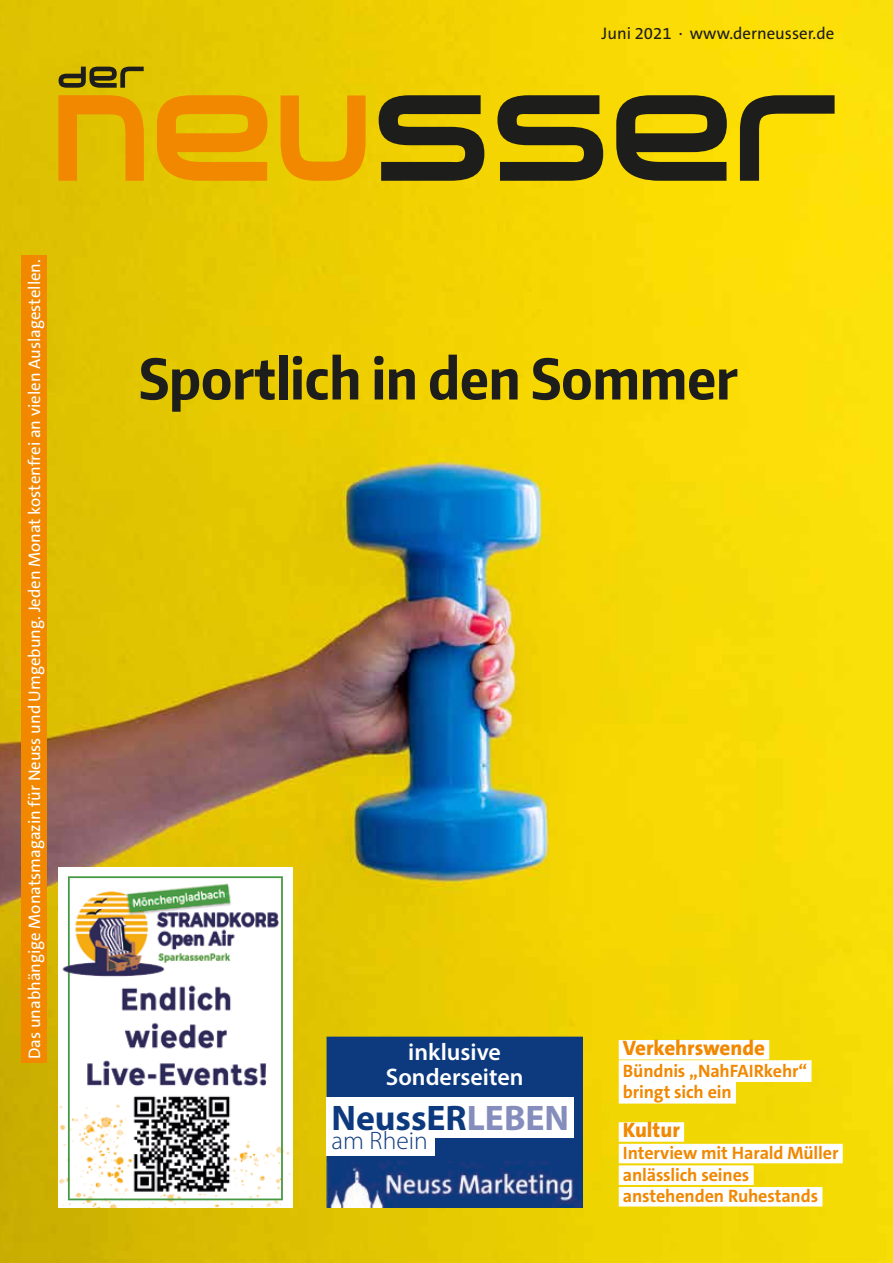
<style>
.page{position:relative;width:893px;height:1263px;background:#fff}
.page>*{position:absolute;margin:0;border:0;box-sizing:border-box;transform-origin:0 0}
.t1{font:700 55.5px "Encode Sans Condensed";color:#1d1d1b}
.t2{font:700 35.7px "Myriad Pro";color:#0d3a7f}
.t3{font:300 25.2px "Myriad Pro";color:#0d3a7f}
.t4{font:600 24px/25.5px "Myriad Pro";color:#fff;text-align:center}
.t5{font:800 21px "The Sans C5";color:#f18800}
.t6{font:700 18px/21.6px "The Sans C5";letter-spacing:-.01em;color:#f18800}
.t7{font:16.8px "The Sans C5";color:#fff}
.t8{font:16.8px "The Sans C5";color:#1d1d1b}
.s1{color:#858dbc}
</style>
<div class="page">
<img style="left:0;top:0;width:893px;height:1263px">
<div style="left:619px;top:1040px;width:150px;height:19px;background:#fff"></div>
<div style="left:619px;top:1060px;width:192px;height:22px;background:#fff"></div>
<div style="left:619px;top:1082px;width:117px;height:21px;background:#fff"></div>
<div style="left:619px;top:1122px;width:65px;height:20px;background:#fff"></div>
<div style="left:619px;top:1144px;width:224px;height:19px;background:#fff"></div>
<div style="left:619px;top:1165px;width:135px;height:20px;background:#fff"></div>
<div style="left:619px;top:1187px;width:203px;height:19px;background:#fff"></div>
<div style="left:21px;top:255px;width:26px;height:808px;background:#f18800"></div>
<svg style="left:379px;top:95px;width:105px;height:86px;background:#675b11"></svg>
<svg style="left:740px;top:95px;width:95px;height:86px;background:#af9b0c"></svg>
<svg style="left:58px;top:95px;width:86px;height:86px;background:#e8a300"></svg>
<svg style="left:157px;top:95px;width:110px;height:86px;background:#ec9c00"></svg>
<svg style="left:281px;top:95px;width:85px;height:86px;background:#eca900"></svg>
<svg style="left:497px;top:95px;width:106px;height:86px;background:#6a5f11"></svg>
<svg style="left:616px;top:95px;width:111px;height:86px;background:#635913"></svg>
<svg style="left:59px;top:67px;width:85px;height:21px;background:#81720d"></svg>
<div style="left:327px;top:1037px;width:255px;height:170px;background:#0d3a7f"></div>
<div style="left:327px;top:1037px;width:256px;height:171px;border:1px solid #0d3a7f"></div>
<div style="left:327px;top:1153px;width:255px;height:54px;background:#0d3a7f"></div>
<img style="left:327px;top:1162px;width:254px;height:45px">
<div style="left:327px;top:1097px;width:247px;height:41px;background:#fff"></div>
<div style="left:327px;top:1115px;width:108px;height:41px;background:#fff"></div>
<img style="left:58px;top:867px;width:234px;height:341px">
<img style="left:68px;top:876px;width:215px;height:324px">
<p class="t7" style="left:24px;top:1059px;width:802px;rotate:-90deg">Das unabhängige Monatsmagazin für Neuss und Umgebung. Jeden Monat kostenfrei an vielen Auslagestellen.</p>
<p class="t8" style="left:602px;top:22px;width:234px">Juni 2021 · www.derneusser.de</p>
<h1 class="t1" style="left:139px;top:342px;width:600px">Sportlich in den Sommer</h1>
<h3 class="t4" style="left:386px;top:1038px;width:139px">inklusive<br>Sonderseiten</h3>
<h2 class="t2" style="left:332px;top:1095px;width:239px">NeussER<span class="s1">LEBEN</span></h2>
<h3 class="t3" style="left:332px;top:1125px;width:98px">am Rhein</h3>
<p class="t5" style="left:623px;top:1035px;width:144px">Verkehrswende</p>
<p class="t6" style="left:623px;top:1060px;width:186px">Bündnis „NahFAIRkehr“ bringt sich ein</p>
<p class="t5" style="left:623px;top:1117px;width:58px">Kultur</p>
<p class="t6" style="left:623px;top:1142px;width:217px">Interview mit Harald Müller anlässlich seines anstehenden Ruhestands</p>
</div>
